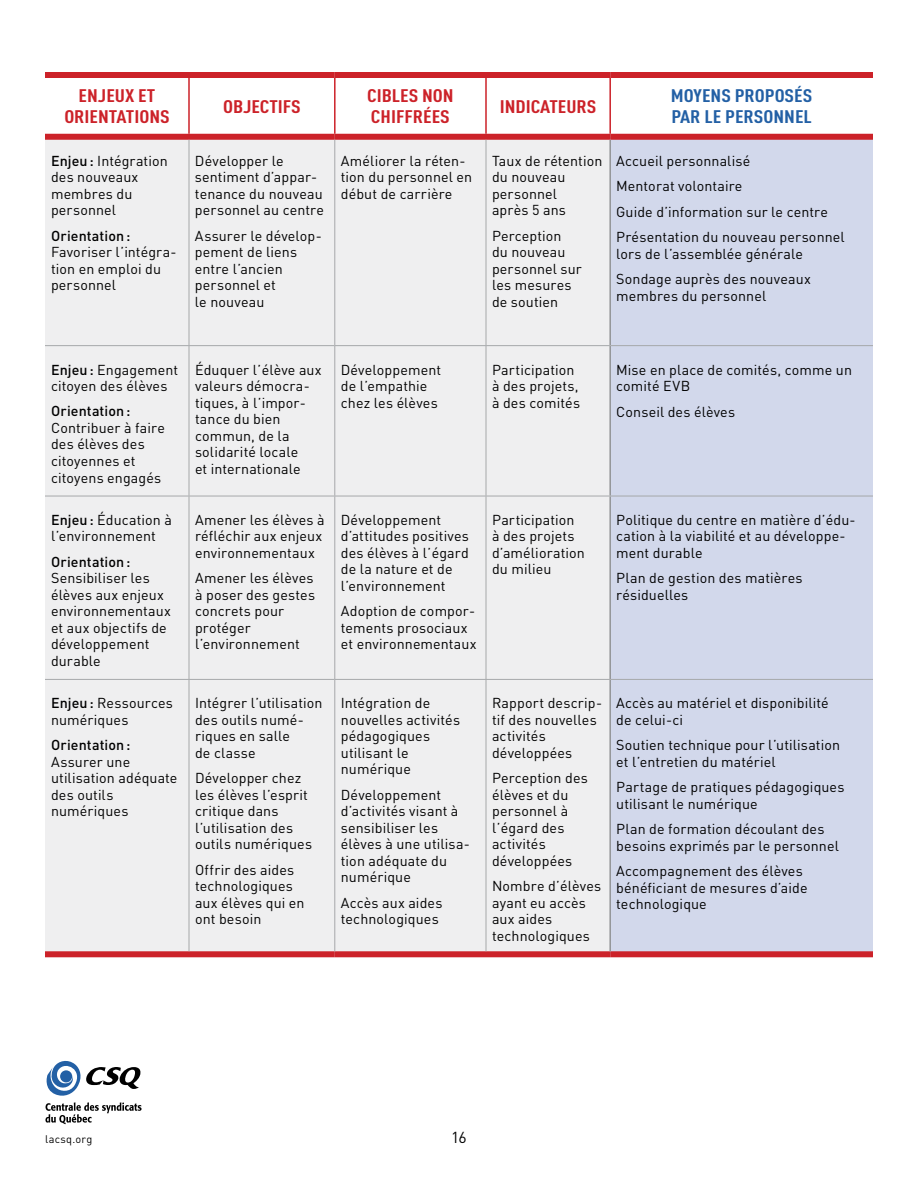
<style>
.page{position:relative;width:918px;height:1188px;background:#fff}
.page>*{position:absolute;margin:0;border:0;box-sizing:border-box;transform-origin:0 0}
.t1{font:700 condensed 18px/21px "DIN Offc";color:#cc2229;text-align:center;scale:1.2 1}
.t2{font:700 condensed 18px/21px "DIN Offc";color:#2360a5;scale:1.2 1}
.t3{font:15.75px "DIN Offc";color:#000}
.t4{font:14.25px/16.5px "DIN Offc";letter-spacing:.01em;color:#000}
.t5{font:500 14.25px "DIN Offc";letter-spacing:.01em;color:#000}
.t6{font:10.95px "DIN Offc";letter-spacing:.03em;color:#000}
.s1{font-weight:500}
</style>
<div class="page">
<svg style="left:45px;top:1060px;width:97px;height:64px"></svg>
<svg style="left:45px;top:133px;width:828px;height:1px"></svg>
<div style="left:45px;top:140px;width:564px;height:811px;background:#efeff0"></div>
<div style="left:611px;top:140px;width:262px;height:811px;background:#d2d8eb"></div>
<hr style="left:188px;top:78px;width:2px;height:56px;background:#cc2229">
<hr style="left:334px;top:78px;width:2px;height:56px;background:#cc2229">
<hr style="left:485px;top:78px;width:2px;height:56px;background:#cc2229">
<hr style="left:609px;top:78px;width:2px;height:56px;background:#cc2229">
<div style="left:45px;top:951px;width:144px;height:6px;background:#cc2229"></div>
<div style="left:189px;top:951px;width:146px;height:6px;background:#cc2229"></div>
<div style="left:335px;top:951px;width:151px;height:6px;background:#cc2229"></div>
<div style="left:486px;top:951px;width:124px;height:6px;background:#cc2229"></div>
<div style="left:610px;top:951px;width:263px;height:6px;background:#cc2229"></div>
<div style="left:45px;top:134px;width:144px;height:6px;background:#cc2229"></div>
<div style="left:189px;top:134px;width:146px;height:6px;background:#cc2229"></div>
<div style="left:335px;top:134px;width:151px;height:6px;background:#cc2229"></div>
<div style="left:486px;top:134px;width:124px;height:6px;background:#cc2229"></div>
<div style="left:610px;top:134px;width:263px;height:6px;background:#cc2229"></div>
<hr style="left:609px;top:140px;width:2px;height:205px;background:#929496">
<hr style="left:609px;top:346px;width:2px;height:150px;background:#929496">
<hr style="left:609px;top:496px;width:2px;height:183px;background:#929496">
<hr style="left:609px;top:680px;width:2px;height:271px;background:#929496">
<hr style="left:189px;top:140px;width:1px;height:205px;background:#a6a8aa">
<hr style="left:189px;top:346px;width:1px;height:150px;background:#a6a8aa">
<hr style="left:189px;top:496px;width:1px;height:183px;background:#a6a8aa">
<hr style="left:189px;top:680px;width:1px;height:271px;background:#a6a8aa">
<hr style="left:334px;top:140px;width:1px;height:205px;background:#a6a8aa">
<hr style="left:334px;top:346px;width:1px;height:150px;background:#a6a8aa">
<hr style="left:334px;top:496px;width:1px;height:183px;background:#a6a8aa">
<hr style="left:334px;top:680px;width:1px;height:271px;background:#a6a8aa">
<hr style="left:486px;top:140px;width:1px;height:205px;background:#a6a8aa">
<hr style="left:486px;top:346px;width:1px;height:150px;background:#a6a8aa">
<hr style="left:486px;top:496px;width:1px;height:183px;background:#a6a8aa">
<hr style="left:486px;top:680px;width:1px;height:271px;background:#a6a8aa">
<hr style="left:45px;top:345px;width:144px;height:1px;background:#a6a8aa">
<hr style="left:189px;top:345px;width:146px;height:1px;background:#a6a8aa">
<hr style="left:335px;top:345px;width:151px;height:1px;background:#a6a8aa">
<hr style="left:486px;top:345px;width:124px;height:1px;background:#a6a8aa">
<hr style="left:610px;top:345px;width:263px;height:1px;background:#a6a8aa">
<hr style="left:45px;top:496px;width:144px;height:1px;background:#a6a8aa">
<hr style="left:189px;top:496px;width:146px;height:1px;background:#a6a8aa">
<hr style="left:335px;top:496px;width:151px;height:1px;background:#a6a8aa">
<hr style="left:486px;top:496px;width:124px;height:1px;background:#a6a8aa">
<hr style="left:610px;top:496px;width:263px;height:1px;background:#a6a8aa">
<hr style="left:45px;top:679px;width:144px;height:1px;background:#a6a8aa">
<hr style="left:189px;top:679px;width:146px;height:1px;background:#a6a8aa">
<hr style="left:335px;top:679px;width:151px;height:1px;background:#a6a8aa">
<hr style="left:486px;top:679px;width:124px;height:1px;background:#a6a8aa">
<hr style="left:610px;top:679px;width:263px;height:1px;background:#a6a8aa">
<div style="left:45px;top:72px;width:144px;height:6px;background:#cc2229"></div>
<div style="left:189px;top:72px;width:146px;height:6px;background:#cc2229"></div>
<div style="left:335px;top:72px;width:151px;height:6px;background:#cc2229"></div>
<div style="left:486px;top:72px;width:124px;height:6px;background:#cc2229"></div>
<div style="left:610px;top:72px;width:263px;height:6px;background:#cc2229"></div>
<p class="t1" style="left:64px;top:85px;width:89px">ENJEUX ET<br>ORIENTATIONS</p>
<p class="t1" style="left:223px;top:95px;width:66px">OBJECTIFS</p>
<p class="t1" style="left:367px;top:85px;width:74px;text-align:left">CIBLES NON<br>CHIFFRÉES</p>
<p class="t1" style="left:500px;top:95px;width:82px">INDICATEURS</p>
<p class="t4" style="left:51px;top:152px;width:118px"><span class="s1">Enjeu:</span> Intégration des nouveaux membres du personnel</p>
<p class="t5" style="left:51px;top:226px;width:81px">Orientation:</p>
<p class="t4" style="left:51px;top:243px;width:127px">Favoriser l’intégra&shy;tion en emploi du personnel</p>
<p class="t4" style="left:195px;top:152px;width:131px">Développer le sentiment d’appar&shy;tenance du nouveau personnel au centre</p>
<p class="t4" style="left:195px;top:227px;width:128px">Assurer le dévelop&shy;pement de liens entre l’ancien personnel et<br>le nouveau</p>
<p class="t4" style="left:341px;top:152px;width:133px">Améliorer la réten&shy;tion du personnel en début de carrière</p>
<p class="t4" style="left:492px;top:152px;width:112px">Taux de rétention du nouveau personnel<br>après 5 ans</p>
<p class="t4" style="left:492px;top:227px;width:91px">Perception<br>du nouveau personnel sur les mesures de soutien</p>
<p class="t2" style="left:671px;top:85px;width:119px">MOYENS PROPOSÉS<br>PAR LE PERSONNEL</p>
<p class="t4" style="left:616px;top:147px;width:230px;line-height:25.5px">Accueil personnalisé<br>Mentorat volontaire<br>Guide d’information sur le centre<br>Présentation du nouveau personnel</p>
<p class="t4" style="left:616px;top:240px;width:196px;line-height:25.5px">lors de l’assemblée générale<br>Sondage auprès des nouveaux</p>
<p class="t4" style="left:616px;top:287px;width:152px">membres du personnel</p>
<p class="t4" style="left:51px;top:361px;width:129px"><span class="s1">Enjeu:</span> Engagement citoyen des élèves</p>
<p class="t5" style="left:51px;top:402px;width:81px">Orientation:</p>
<p class="t4" style="left:51px;top:419px;width:115px">Contribuer à faire des élèves des citoyennes et citoyens engagés</p>
<p class="t4" style="left:51px;top:511px;width:122px"><span class="s1">Enjeu:</span> Éducation à l’environnement</p>
<p class="t5" style="left:51px;top:553px;width:81px">Orientation:</p>
<p class="t4" style="left:51px;top:570px;width:121px">Sensibiliser les élèves aux enjeux environnementaux et aux objectifs de développement durable</p>
<p class="t4" style="left:51px;top:695px;width:123px"><span class="s1">Enjeu:</span> Ressources numériques</p>
<p class="t5" style="left:51px;top:736px;width:81px">Orientation:</p>
<p class="t4" style="left:51px;top:753px;width:128px">Assurer une utilisation adéquate des outils numériques</p>
<p class="t4" style="left:195px;top:361px;width:128px">Éduquer l’élève aux valeurs démocra&shy;tiques, à l’impor&shy;tance du bien commun, de la solidarité locale<br>et internationale</p>
<p class="t4" style="left:341px;top:361px;width:102px">Développement de l’empathie chez les élèves</p>
<p class="t4" style="left:492px;top:361px;width:90px">Participation à des projets, à des comités</p>
<p class="t4" style="left:616px;top:361px;width:237px">Mise en place de comités, comme un comité EVB</p>
<p class="t4" style="left:616px;top:403px;width:120px">Conseil des élèves</p>
<p class="t4" style="left:195px;top:511px;width:131px">Amener les élèves à réfléchir aux enjeux environnementaux</p>
<p class="t4" style="left:195px;top:570px;width:122px">Amener les élèves à poser des gestes concrets pour protéger l’environnement</p>
<p class="t4" style="left:341px;top:511px;width:130px">Développement d’attitudes positives des élèves à l’égard de la nature et de l’environnement</p>
<p class="t4" style="left:341px;top:603px;width:137px">Adoption de compor&shy;tements prosociaux et environnementaux</p>
<p class="t4" style="left:492px;top:511px;width:94px">Participation à des projets d’amélioration du milieu</p>
<p class="t4" style="left:616px;top:511px;width:241px">Politique du centre en matière d’édu&shy;cation à la viabilité et au développe&shy;ment durable</p>
<p class="t4" style="left:616px;top:570px;width:188px">Plan de gestion des matières résiduelles</p>
<p class="t4" style="left:195px;top:695px;width:129px">Intégrer l’utilisation des outils numé&shy;riques en salle<br>de classe</p>
<p class="t4" style="left:195px;top:770px;width:119px">Développer chez les élèves l’esprit critique dans l’utilisation des outils numériques</p>
<p class="t4" style="left:195px;top:861px;width:111px">Offrir des aides technologiques aux élèves qui en ont besoin</p>
<p class="t4" style="left:341px;top:695px;width:121px">Intégration de nouvelles activités pédagogiques utilisant le numérique</p>
<p class="t4" style="left:341px;top:786px;width:130px">Développement d’activités visant à sensibiliser les élèves à une utilisa&shy;tion adéquate du numérique</p>
<p class="t4" style="left:341px;top:894px;width:103px">Accès aux aides technologiques</p>
<p class="t4" style="left:492px;top:695px;width:112px">Rapport descrip&shy;tif des nouvelles activités développées</p>
<p class="t4" style="left:492px;top:770px;width:97px">Perception des élèves et du personnel à l’égard des activités développées</p>
<p class="t4" style="left:492px;top:878px;width:111px">Nombre d’élèves ayant eu accès aux aides technologiques</p>
<p class="t4" style="left:616px;top:695px;width:214px">Accès au matériel et disponibilité de celui-ci</p>
<p class="t4" style="left:616px;top:737px;width:225px">Soutien technique pour l’utilisation et l’entretien du matériel</p>
<p class="t4" style="left:616px;top:779px;width:230px">Partage de pratiques pédagogiques utilisant le numérique</p>
<p class="t4" style="left:616px;top:821px;width:224px">Plan de formation découlant des besoins exprimés par le personnel</p>
<p class="t4" style="left:616px;top:863px;width:193px">Accompagnement des élèves bénéficiant de mesures d’aide technologique</p>
<p class="t6" style="left:45px;top:1132px;width:49px">lacsq.org</p>
<p class="t3" style="left:451px;top:1127px;width:17px">16</p>
</div>
